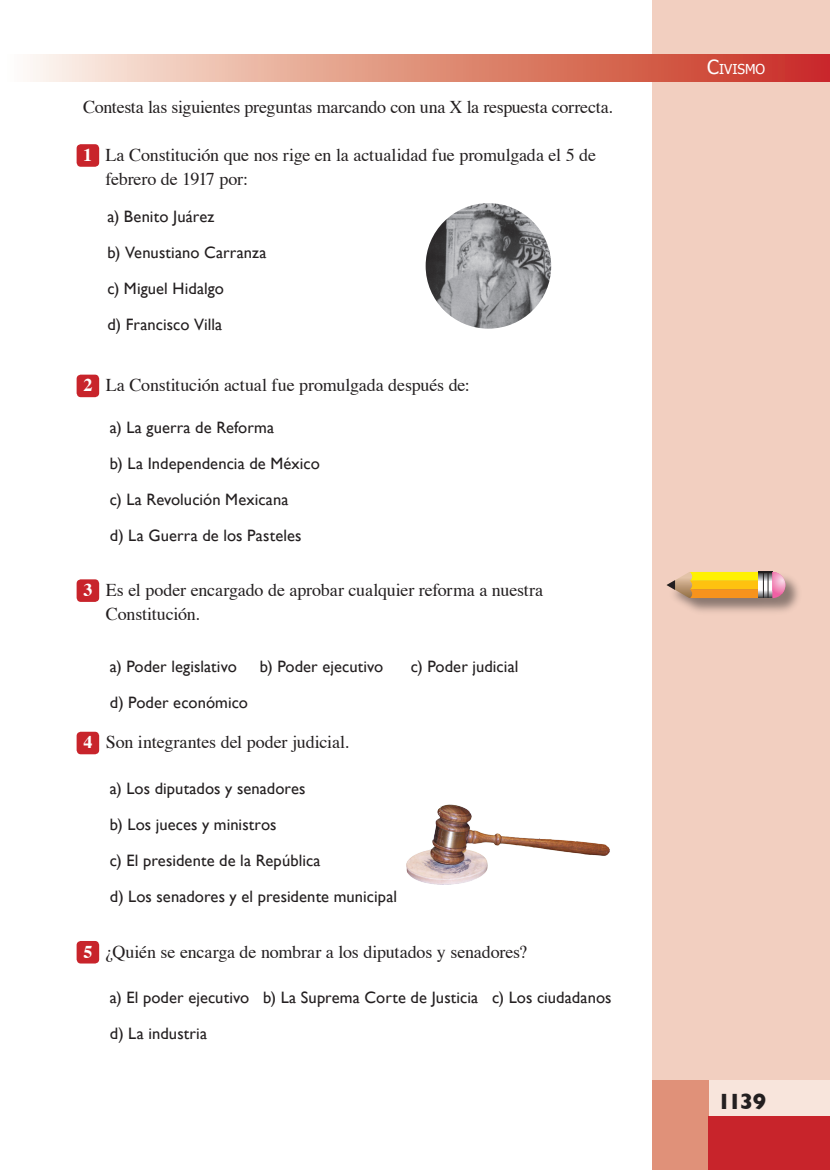
<style>
.page{position:relative;width:830px;height:1170px;background:#fff}
.page>*{position:absolute;margin:0;border:0;box-sizing:border-box;transform-origin:0 0}
.t1{font:700 22.5px "Gill Sans";color:#231f20}
.t2{font:18px/24px "Times";letter-spacing:-.01em;color:#231f20}
.t3{font:16.5px/36px "Gill Sans";letter-spacing:.005em;color:#231f20}
.t4{font:13.65px "Tahoma";letter-spacing:-.005em;color:#fff}
.s1{font-weight:700;color:#fff}
.s2{font-size:19.5px}
</style>
<div class="page">
<div style="left:651px;top:0;width:178px;height:1080px;background:#f2cfc0"></div>
<svg style="left:30px;top:54px;width:799px;height:27px;background:#e08f7e"></svg>
<div style="left:708px;top:1080px;width:121px;height:36px;background:#f8e5dc"></div>
<div style="left:652px;top:1080px;width:56px;height:89px;background:#e09179"></div>
<div style="left:708px;top:1116px;width:121px;height:53px;background:#c8242b"></div>
<div style="left:666px;top:571px;width:137px;height:45px;background:#231f20;opacity:.5"></div>
<svg style="left:666px;top:572px;width:119px;height:26px;background:#e3b350"></svg>
<div style="left:77px;top:144px;width:22px;height:23px;background:#c8242b;border-radius:4px"></div>
<div style="left:77px;top:374px;width:22px;height:23px;background:#c8242b;border-radius:4px"></div>
<div style="left:77px;top:579px;width:22px;height:23px;background:#c8242b;border-radius:4px"></div>
<div style="left:77px;top:731px;width:22px;height:23px;background:#c8242b;border-radius:4px"></div>
<div style="left:77px;top:940px;width:22px;height:23px;background:#c8242b;border-radius:4px"></div>
<img style="left:425px;top:203px;width:126px;height:125px;border-radius:50%">
<img style="left:406px;top:804px;width:204px;height:81px">
<p class="t2" style="left:83px;top:96px;width:531px">Contesta las siguientes preguntas marcando con una X la respuesta correcta.</p>
<p class="t2" style="left:106px;top:144px;width:491px;text-indent:-22px"><span class="s1">1</span> La Constitución que nos rige en la actualidad fue promulgada el 5 de febrero de 1917 por:</p>
<p class="t3" style="left:107px;top:198px;width:160px">a) Benito Juárez<br>b) Venustiano Carranza c) Miguel Hidalgo<br>d) Francisco Villa</p>
<p class="t2" style="left:83px;top:374px;width:388px"><span class="s1">2</span> La Constitución actual fue promulgada después de:</p>
<p class="t3" style="left:110px;top:409px;width:211px">a) La guerra de Reforma<br>b) La Independencia de México c) La Revolución Mexicana<br>d) La Guerra de los Pasteles</p>
<p class="t2" style="left:106px;top:579px;width:438px;text-indent:-22px"><span class="s1">3</span> Es el poder encargado de aprobar cualquier reforma a nuestra<br>Constitución.</p>
<p class="t3" style="left:110px;top:648px;width:128px">a) Poder legislativo</p>
<p class="t3" style="left:260px;top:648px;width:125px">b) Poder ejecutivo</p>
<p class="t3" style="left:410px;top:648px;width:109px">c) Poder judicial</p>
<p class="t3" style="left:110px;top:684px;width:139px">d) Poder económico</p>
<p class="t2" style="left:83px;top:731px;width:267px"><span class="s1">4</span> Son integrantes del poder judicial.</p>
<p class="t3" style="left:110px;top:770px;width:288px">a) Los diputados y senadores<br>b) Los jueces y ministros<br>c) El presidente de la República<br>d) Los senadores y el presidente municipal</p>
<p class="t2" style="left:83px;top:940px;width:445px"><span class="s1">5</span> ¿Quién se encarga de nombrar a los diputados y senadores?</p>
<p class="t3" style="left:110px;top:979px;width:503px">a) El poder ejecutivo b) La Suprema Corte de Justicia c) Los ciudadanos d) La industria</p>
<p class="t4" style="left:707px;top:60px;width:59px"><span class="s2">C</span>IVISMO</p>
<h1 class="t1" style="left:717px;top:1088px;width:50px">1139</h1>
</div>
